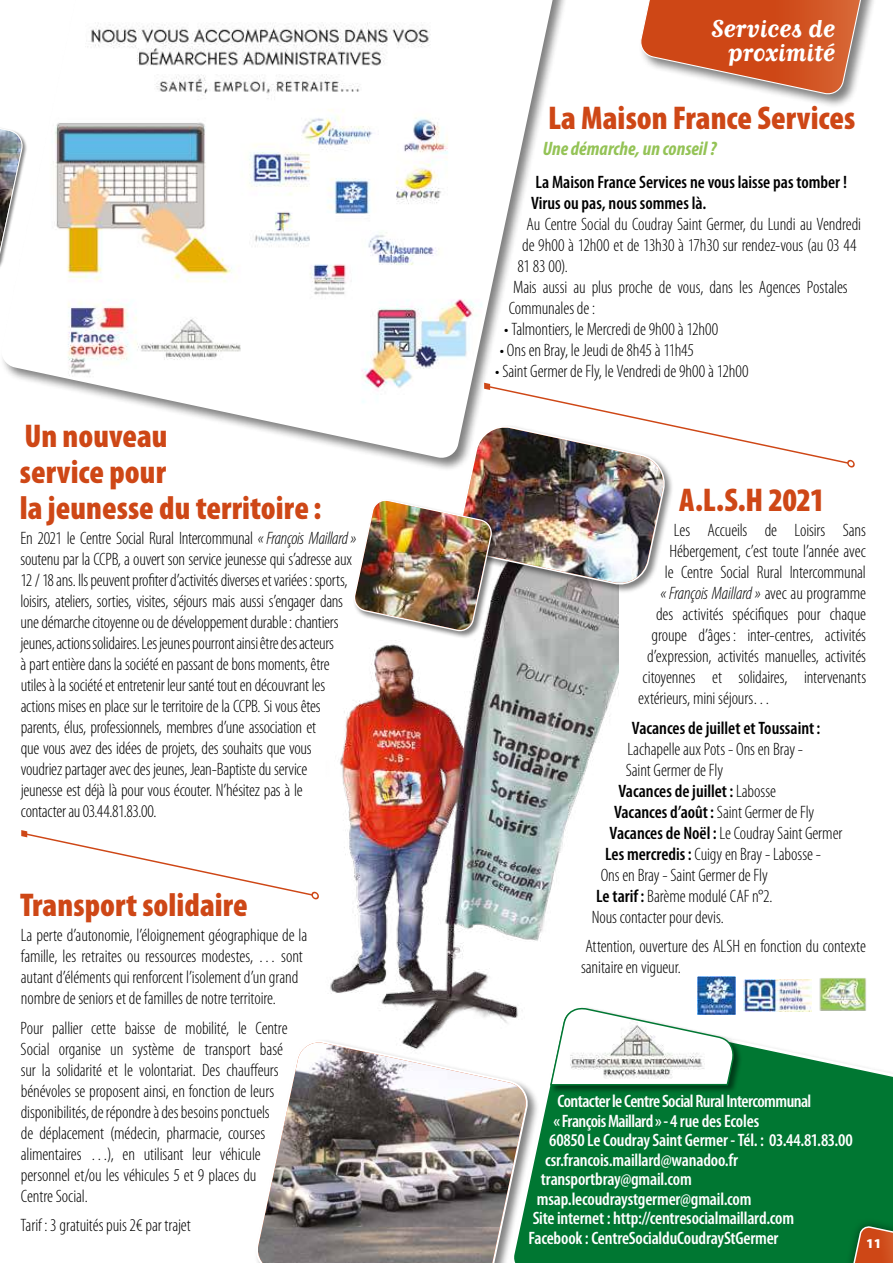
<style>
.page{position:relative;width:893px;height:1263px;background:#fff}
.page>*{position:absolute;margin:0;border:0;box-sizing:border-box;transform-origin:0 0}
.t1{font:900 condensed 33px/36px "Myriad Pro";color:#ce4716}
.t2{font:700 24px/24px "Matrix II Script OT";color:#fff;text-align:right}
.t3{font:italic 700 condensed 19.5px "Myriad Pro";color:#94c356}
.t4{font:300 condensed 18px/21px "Myriad Pro";letter-spacing:-.01em;color:#000}
.t5{font:600 condensed 18px "Myriad Pro";letter-spacing:-.01em;color:#fff}
.t6{font:600 condensed 18px/21px "Myriad Pro";color:#000}
.t7{font:600 condensed 18px "Myriad Pro";letter-spacing:-.03em;color:#fff}
.t8{font:italic 300 condensed 18px "Myriad Pro";letter-spacing:-.005em;color:#000}
.t9{font:900 13.5px "Myriad Pro";color:#fff}
.s1{font-style:italic}
.s2{font-style:normal}
.s3{font-weight:300}
.s4{font-weight:600}
</style>
<div class="page">
<div style="left:540px;top:1043px;width:353px;height:220px;background:#007732"></div>
<img style="left:330px;top:633px;width:288px;height:479px">
<svg style="left:2px;top:0;width:560px;height:450px"></svg>
<div style="left:638px;top:0;width:244px;height:108px;background:#000;opacity:.5"></div>
<svg style="left:638px;top:0;width:232px;height:97px"></svg>
<div style="left:549px;top:1007px;width:194px;height:87px;background:#000;opacity:.5"></div>
<svg style="left:549px;top:1007px;width:187px;height:79px"></svg>
<img style="left:819px;top:978px;width:47px;height:33px">
<img style="left:697px;top:976px;width:39px;height:39px">
<img style="left:743px;top:980px;width:69px;height:32px">
<div style="left:847px;top:460px;width:8px;height:8px;border:2px solid #ce4716;border-radius:3px"></div>
<svg style="left:21px;top:830px;width:290px;height:66px"></svg>
<div style="left:311px;top:891px;width:8px;height:9px;border:2px solid #ce4716;border-radius:3px"></div>
<div style="left:0;top:74px;width:28px;height:201px;background:#fff"></div>
<svg style="left:0;top:73px;width:25px;height:194px"></svg>
<div style="left:840px;top:1218px;width:53px;height:45px;background:#007732"></div>
<svg style="left:850px;top:1225px;width:43px;height:38px;background:#9f5c2b"></svg>
<div style="left:254px;top:1039px;width:286px;height:224px;background:#000;opacity:.5"></div>
<img style="left:254px;top:1039px;width:277px;height:224px">
<div style="left:353px;top:499px;width:147px;height:140px;background:#000;opacity:.5"></div>
<img style="left:352px;top:383px;width:497px;height:250px">
<h1 class="t1" style="left:20px;top:417px;width:303px">Un nouveau<br>service pour<br>la jeunesse du territoire :</h1>
<p class="t4" style="left:20px;top:528px;width:338px">En 2021 le Centre Social Rural Intercommunal <span class="s1">«François Maillard» </span>soutenu par la CCPB, a ouvert son service jeunesse qui s’adresse aux 12 / 18 ans. Ils peuvent profiter d’activités diverses et variées: sports, loisirs, ateliers, sorties, visites, séjours mais aussi s’engager dans une démarche citoyenne ou de développement durable: chantiers jeunes, actions solidaires. Les jeunes pourront ainsi être des acteurs<br>à part entière dans la société en passant de bons moments, être utiles à la société et entretenir leur santé tout en découvrant les actions mises en place sur le territoire de la CCPB. Si vous êtes parents, élus, professionnels, membres d’une association et<br>que vous avez des idées de projets, des souhaits que vous voudriez partager avec des jeunes, Jean-Baptiste du service<br>jeunesse est déjà là pour vous écouter. N’hésitez pas à le<br>contacter au 03.44.81.83.00.</p>
<h1 class="t1" style="left:20px;top:886px;width:229px">Transport solidaire</h1>
<p class="t4" style="left:21px;top:924px;width:288px">La perte d’autonomie, l’éloignement géographique de la famille, les retraites ou ressources modestes, … sont autant d’éléments qui renforcent l’isolement d’un grand nombre de seniors et de familles de notre territoire.</p>
<p class="t4" style="left:21px;top:1017px;width:269px">Pour pallier cette baisse de mobilité, le Centre Social organise un système de transport basé sur la solidarité et le volontariat. Des chauffeurs bénévoles se proposent ainsi, en fonction de leurs disponibilités, de répondre à des besoins ponctuels<br>de déplacement (médecin, pharmacie, courses alimentaires …), en utilisant leur véhicule personnel et/ou les véhicules 5 et 9 places du Centre Social.</p>
<p class="t4" style="left:21px;top:1215px;width:172px">Tarif : 3 gratuités puis 2€ par trajet</p>
<h2 class="t2" style="left:711px;top:16px;width:126px">Services de proximité</h2>
<h1 class="t1" style="left:548px;top:99px;width:309px">La Maison France Services</h1>
<p class="t3" style="left:543px;top:136px;width:175px">Une démarche, un conseil ?</p>
<p class="t6" style="left:531px;top:172px;width:317px">La Maison France Services ne vous laisse pas tomber !<br>Virus ou pas, nous sommes là.</p>
<p class="t4" style="left:527px;top:214px;width:336px">Au Centre Social du Coudray Saint Germer, du Lundi au Vendredi</p>
<p class="t4" style="left:522px;top:235px;width:336px">de 9h00 à 12h00 et de 13h30 à 17h30 sur rendez-vous (au 03 44</p>
<p class="t4" style="left:518px;top:256px;width:52px">81 83 00).</p>
<p class="t4" style="left:513px;top:277px;width:336px">Mais aussi au plus proche de vous, dans les Agences Postales</p>
<p class="t4" style="left:509px;top:298px;width:88px">Communales de :</p>
<p class="t4" style="left:504px;top:319px;width:216px">• Talmontiers, le Mercredi de 9h00 à 12h00</p>
<p class="t4" style="left:500px;top:340px;width:196px">• Ons en Bray, le Jeudi de 8h45 à 11h45</p>
<p class="t4" style="left:495px;top:361px;width:255px">• Saint Germer de Fly, le Vendredi de 9h00 à 12h00</p>
<h1 class="t1" style="left:679px;top:481px;width:147px">A.L.S.H 2021</h1>
<p class="t4" style="left:674px;top:519px;width:194px">Les Accueils de Loisirs Sans</p>
<p class="t4" style="left:669px;top:540px;width:198px">Hébergement, c’est toute l’année avec</p>
<p class="t4" style="left:665px;top:561px;width:202px">le Centre Social Rural Intercommunal</p>
<p class="t8" style="left:660px;top:582px;width:207px">« François Maillard » <span class="s2">avec au programme</span></p>
<p class="t4" style="left:656px;top:603px;width:211px">des activités spécifiques pour chaque</p>
<p class="t4" style="left:652px;top:624px;width:216px">groupe d’âges: inter-centres, activités</p>
<p class="t4" style="left:647px;top:645px;width:221px">d’expression, activités manuelles, activités</p>
<p class="t4" style="left:643px;top:667px;width:225px">citoyennes et solidaires, intervenants</p>
<p class="t4" style="left:638px;top:688px;width:134px">extérieurs, mini séjours…</p>
<p class="t6" style="left:632px;top:717px;width:190px">Vacances de juillet et Toussaint:</p>
<p class="t4" style="left:627px;top:738px;width:177px">Lachapelle aux Pots - Ons en Bray -</p>
<p class="t4" style="left:626px;top:759px;width:99px">Saint Germer de Fly</p>
<p class="t6" style="left:618px;top:780px;width:159px">Vacances de juillet: <span class="s3">Labosse</span></p>
<p class="t4" style="left:614px;top:801px;width:202px"><span class="s4">Vacances d’août:</span> Saint Germer de Fly</p>
<p class="t4" style="left:610px;top:822px;width:234px"><span class="s4">Vacances de Noël :</span> Le Coudray Saint Germer</p>
<p class="t4" style="left:605px;top:843px;width:217px"><span class="s4">Les mercredis:</span> Cuigy en Bray - Labosse -</p>
<p class="t4" style="left:601px;top:864px;width:169px">Ons en Bray - Saint Germer de Fly</p>
<p class="t4" style="left:596px;top:885px;width:178px"><span class="s4">Le tarif:</span> Barème modulé CAF n°2.</p>
<p class="t4" style="left:592px;top:906px;width:134px">Nous contacter pour devis.</p>
<p class="t4" style="left:581px;top:935px;width:286px">Attention, ouverture des ALSH en fonction du contexte sanitaire en vigueur.</p>
<p class="t7" style="left:557px;top:1090px;width:255px">Contacter le Centre Social Rural Intercommunal</p>
<p class="t7" style="left:553px;top:1109px;width:207px">« François Maillard » - 4 rue des Ecoles</p>
<p class="t5" style="left:549px;top:1129px;width:305px">60850 Le Coudray Saint Germer - Tél. : 03.44.81.83.00</p>
<p class="t5" style="left:545px;top:1148px;width:194px">csr.francois.maillard@wanadoo.fr</p>
<p class="t5" style="left:541px;top:1168px;width:152px">transportbray@gmail.com</p>
<p class="t5" style="left:537px;top:1187px;width:216px">msap.lecoudraystgermer@gmail.com</p>
<p class="t5" style="left:533px;top:1207px;width:263px">Site internet : http://centresocialmaillard.com</p>
<p class="t5" style="left:528px;top:1226px;width:252px">Facebook : CentreSocialduCoudrayStGermer</p>
<p class="t9" style="left:866px;top:1235px;width:17px">11</p>
</div>
